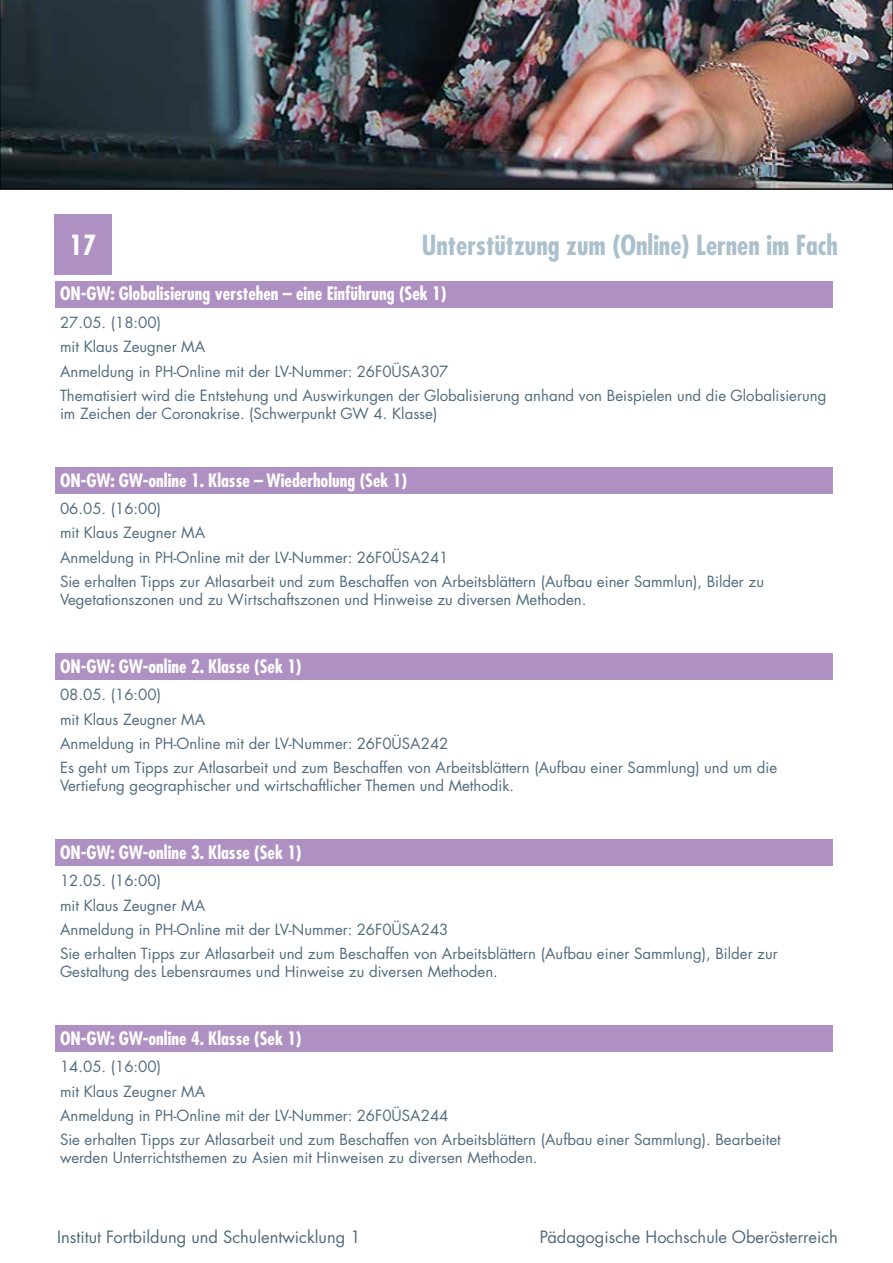
<style>
.page{position:relative;width:893px;height:1263px;background:#fff}
.page>*{position:absolute;margin:0;border:0;box-sizing:border-box;transform-origin:0 0}
.t1{font:700 condensed 27px "Futura LT Pro";color:#abc0cc}
.t2{font:700 condensed 27px "Futura LT Pro";color:#fff}
.t3{font:700 condensed 18px "Futura LT Pro";color:#fff}
.t4{font:16.5px "Futura LT Pro";color:#526a7b}
.t5{font:15px/24.3px "Futura LT Pro";color:#526c7f}
</style>
<div class="page">
<div style="left:54px;top:214px;width:58px;height:60px;background:#af90c3"></div>
<img style="left:0;top:0;width:893px;height:189px">
<div style="left:56px;top:281px;width:777px;height:27px;background:#af90c3"></div>
<div style="left:56px;top:467px;width:777px;height:27px;background:#af90c3"></div>
<div style="left:56px;top:653px;width:777px;height:27px;background:#af90c3"></div>
<div style="left:56px;top:839px;width:777px;height:27px;background:#af90c3"></div>
<div style="left:56px;top:1025px;width:777px;height:27px;background:#af90c3"></div>
<h1 class="t2" style="left:70px;top:227px;width:28px">17</h1>
<h1 class="t1" style="left:422px;top:227px;width:418px">Unterstützung zum (Online) Lernen im Fach</h1>
<p class="t3" style="left:60px;top:282px;width:388px">ON-GW: Globalisierung verstehen – eine Einführung (Sek 1)</p>
<p class="t5" style="left:60px;top:310px;width:768px">27.05. (18:00)<br>mit Klaus Zeugner MA<br>Anmeldung in PH-Online mit der LV-Nummer: 26F0ÜSA307<br>Thematisiert wird die Entstehung und Auswirkungen der Globalisierung anhand von Beispielen und die Globalisierung</p>
<p class="t5" style="left:60px;top:401px;width:379px">im Zeichen der Coronakrise. (Schwerpunkt GW 4. Klasse)</p>
<p class="t3" style="left:60px;top:468px;width:349px">ON-GW: GW-online 1. Klasse – Wiederholung (Sek 1)</p>
<p class="t5" style="left:60px;top:496px;width:706px">06.05. (16:00)<br>mit Klaus Zeugner MA<br>Anmeldung in PH-Online mit der LV-Nummer: 26F0ÜSA241<br>Sie erhalten Tipps zur Atlasarbeit und zum Beschaffen von Arbeitsblättern (Aufbau einer Sammlun), Bilder zu</p>
<p class="t5" style="left:60px;top:587px;width:528px">Vegetationszonen und zu Wirtschaftszonen und Hinweise zu diversen Methoden.</p>
<p class="t3" style="left:60px;top:654px;width:243px">ON-GW: GW-online 2. Klasse (Sek 1)</p>
<p class="t5" style="left:60px;top:682px;width:719px">08.05. (16:00)<br>mit Klaus Zeugner MA<br>Anmeldung in PH-Online mit der LV-Nummer: 26F0ÜSA242<br>Es geht um Tipps zur Atlasarbeit und zum Beschaffen von Arbeitsblättern (Aufbau einer Sammlung) und um die</p>
<p class="t5" style="left:60px;top:773px;width:456px">Vertiefung geographischer und wirtschaftlicher Themen und Methodik.</p>
<p class="t3" style="left:60px;top:840px;width:243px">ON-GW: GW-online 3. Klasse (Sek 1)</p>
<p class="t5" style="left:60px;top:868px;width:719px">12.05. (16:00)<br>mit Klaus Zeugner MA<br>Anmeldung in PH-Online mit der LV-Nummer: 26F0ÜSA243<br>Sie erhalten Tipps zur Atlasarbeit und zum Beschaffen von Arbeitsblättern (Aufbau einer Sammlung), Bilder zur</p>
<p class="t5" style="left:60px;top:959px;width:439px">Gestaltung des Lebensraumes und Hinweise zu diversen Methoden.</p>
<p class="t3" style="left:60px;top:1026px;width:243px">ON-GW: GW-online 4. Klasse (Sek 1)</p>
<p class="t5" style="left:60px;top:1054px;width:722px">14.05. (16:00)<br>mit Klaus Zeugner MA<br>Anmeldung in PH-Online mit der LV-Nummer: 26F0ÜSA244<br>Sie erhalten Tipps zur Atlasarbeit und zum Beschaffen von Arbeitsblättern (Aufbau einer Sammlung). Bearbeitet</p>
<p class="t5" style="left:60px;top:1145px;width:479px">werden Unterrichtsthemen zu Asien mit Hinweisen zu diversen Methoden.</p>
<p class="t4" style="left:57px;top:1225px;width:305px">Institut Fortbildung und Schulentwicklung 1</p>
<p class="t4" style="left:540px;top:1225px;width:300px">Pädagogische Hochschule Oberösterreich</p>
</div>
